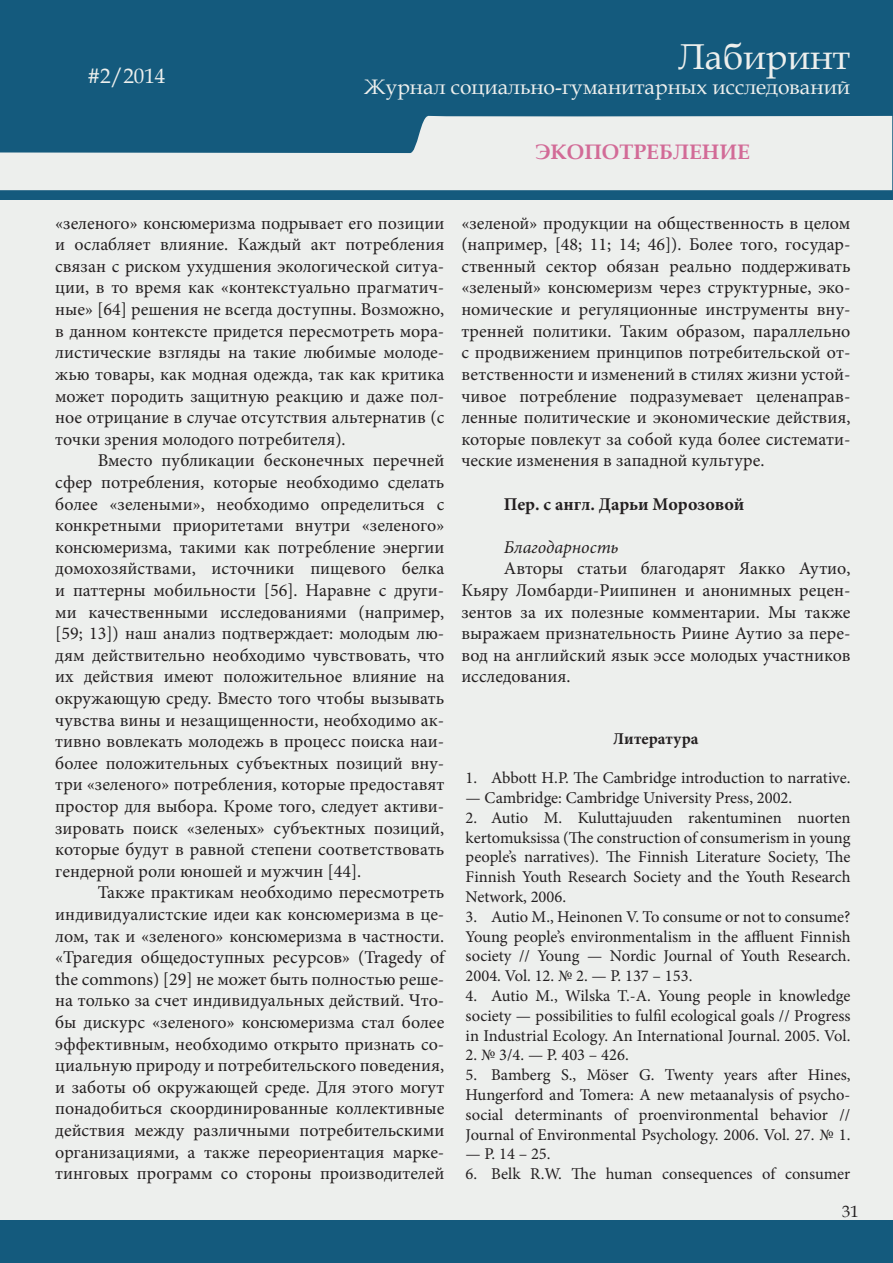
<style>
.page{position:relative;width:893px;height:1263px;background:#fff}
.page>*{position:absolute;margin:0;border:0;box-sizing:border-box;transform-origin:0 0}
.t1{font:36px "Book Antiqua";color:#edefed}
.t2{font:21px "Book Antiqua";color:#edefed}
.t3{font:700 21px "Book Antiqua";color:#d26b97}
.t4{font:18px/21.6px "Minion Pro";color:#231f20;text-align:justify}
.t5{font:700 18px "Minion Pro";color:#231f20}
.t6{font:italic 18px "Minion Pro";color:#231f20}
.t7{font:16.5px/19.8px "Minion Pro";color:#231f20;text-align:justify}
.t8{font:700 16.5px "Minion Pro";letter-spacing:.01em;color:#231f20}
.t9{font:16.5px "Book Antiqua";color:#231f20}
</style>
<div class="page">
<div style="left:0;top:1px;width:892px;height:1261px;background:#145a7d"></div>
<hr style="left:0;top:200px;width:1px;height:1020px;background:#edefed">
<div style="left:1px;top:200px;width:891px;height:1020px;background:#edefed"></div>
<svg style="left:0;top:115px;width:892px;height:75px;fill:#edefed"></svg>
<p class="t2" style="left:87px;top:61px;width:79px">#2/2014</p>
<p class="t2" style="left:100px;top:61px;width:12px">1</p>
<h1 class="t1" style="left:678px;top:31px;width:173px">Лабиринт</h1>
<p class="t2" style="left:364px;top:72px;width:487px">Журнал социально-гуманитарных исследований</p>
<p class="t3" style="left:535px;top:138px;width:216px">ЭКОПОТРЕБЛЕНИЕ</p>
<p class="t4" style="left:55px;top:212px;width:391px">«зеленого» консюмеризма подрывает его позиции и ослабляет влияние. Каждый акт потребления связан с риском ухудшения экологической ситуа&shy;ции, в то время как «контекстуально прагматич&shy;ные» [64] решения не всегда доступны. Возможно, в данном контексте придется пересмотреть мора&shy;листические взгляды на такие любимые молоде&shy;жью товары, как модная одежда, так как критика может породить защитную реакцию и даже пол&shy;ное отрицание в случае отсутствия альтернатив (с точки зрения молодого потребителя).</p>
<p class="t4" style="left:55px;top:450px;width:391px;text-indent:43px">Вместо публикации бесконечных перечней сфер потребления, которые необходимо сделать более «зелеными», необходимо определиться с конкретными приоритетами внутри «зеленого» консюмеризма, такими как потребление энергии домохозяйствами, источники пищевого белка и паттерны мобильности [56]. Наравне с други&shy;ми качественными исследованиями (например, [59; 13]) наш анализ подтверждает: молодым лю&shy;дям действительно необходимо чувствовать, что их действия имеют положительное влияние на окружающую среду. Вместо того чтобы вызывать чувства вины и незащищенности, необходимо ак&shy;тивно вовлекать молодежь в процесс поиска наи&shy;более положительных субъектных позиций вну&shy;три «зеленого» потребления, которые предоставят простор для выбора. Кроме того, следует активи&shy;зировать поиск «зеленых» субъектных позиций, которые будут в равной степени соответствовать гендерной роли юношей и мужчин [44].</p>
<p class="t4" style="left:55px;top:882px;width:391px;text-indent:43px">Также практикам необходимо пересмотреть индивидуалистские идеи как консюмеризма в це&shy;лом, так и «зеленого» консюмеризма в частности. «Трагедия общедоступных ресурсов» (Tragedy of the commons) [29] не может быть полностью реше&shy;на только за счет индивидуальных действий. Что&shy;бы дискурс «зеленого» консюмеризма стал более эффективным, необходимо открыто признать со&shy;циальную природу и потребительского поведения, и заботы об окружающей среде. Для этого могут понадобиться скоординированные коллективные действия между различными потребительскими организациями, а также переориентация марке&shy;тинговых программ со стороны производителей</p>
<p class="t4" style="left:461px;top:212px;width:391px">«зеленой» продукции на общественность в целом (например, [48; 11; 14; 46]). Более того, государ&shy;ственный сектор обязан реально поддерживать «зеленый» консюмеризм через структурные, эко&shy;номические и регуляционные инструменты вну&shy;тренней политики. Таким образом, параллельно с продвижением принципов потребительской от&shy;ветственности и изменений в стилях жизни устой&shy;чивое потребление подразумевает целенаправ&shy;ленные политические и экономические действия, которые повлекут за собой куда более системати&shy;ческие изменения в западной культуре.</p>
<p class="t5" style="left:504px;top:491px;width:242px">Пер. с англ. Дарьи Морозовой</p>
<p class="t6" style="left:504px;top:535px;width:116px">Благодарность</p>
<p class="t4" style="left:461px;top:558px;width:391px;text-indent:43px">Авторы статьи благодарят Яакко Аутио, Кьяру Ломбарди-Риипинен и анонимных рецен&shy;зентов за их полезные комментарии. Мы также выражаем признательность Риине Аутио за пере&shy;вод на английский язык эссе молодых участников исследования.</p>
<p class="t8" style="left:613px;top:727px;width:87px">Литература</p>
<p class="t7" style="left:466px;top:768px;width:386px">1. Abbott H.P. The Cambridge introduction to narrative.</p>
<p class="t7" style="left:466px;top:788px;width:328px">— Cambridge: Cambridge University Press, 2002.</p>
<p class="t7" style="left:466px;top:808px;width:386px">2. Autio M. Kuluttajuuden rakentuminen nuorten kertomuksissa (The construction of consumerism in young people’s narratives). The Finnish Literature Society, The Finnish Youth Research Society and the Youth Research Network, 2006.</p>
<p class="t7" style="left:466px;top:907px;width:386px">3. Autio M., Heinonen V. To consume or not to consume?<br>Young people’s environmentalism in the affluent Finnish society // Young — Nordic Journal of Youth Research.<br>2004. Vol. 12. № 2. — P. 137 – 153.</p>
<p class="t7" style="left:466px;top:986px;width:386px">4. Autio M., Wilska T.-A. Young people in knowledge society — possibilities to fulfil ecological goals // Progress in Industrial Ecology. An International Journal. 2005. Vol.</p>
<p class="t7" style="left:466px;top:1045px;width:165px">2. № 3/4. — P. 403 – 426.</p>
<p class="t7" style="left:466px;top:1065px;width:386px">5. Bamberg S., Möser G. Twenty years after Hines, Hungerford and Tomera: A new metaanalysis of psycho&shy;social determinants of proenvironmental behavior // Journal of Environmental Psychology. 2006. Vol. 27. № 1.</p>
<p class="t7" style="left:466px;top:1144px;width:86px">— P. 14 – 25.</p>
<p class="t7" style="left:466px;top:1164px;width:386px">6. Belk R.W. The human consequences of consumer</p>
<p class="t9" style="left:842px;top:1200px;width:18px">31</p>
</div>
